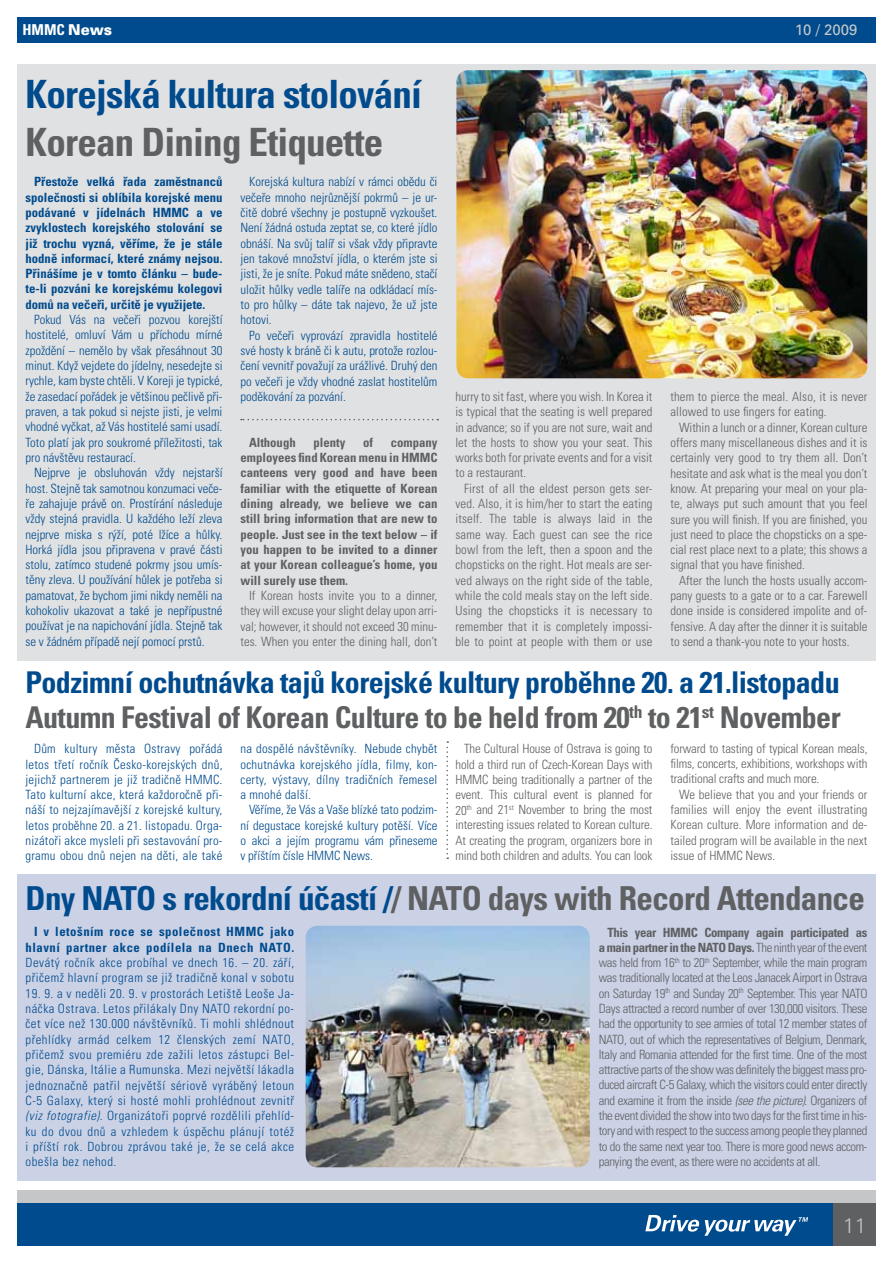
<style>
.page{position:relative;width:893px;height:1263px;background:#fff}
.page>*{position:absolute;margin:0;border:0;box-sizing:border-box;transform-origin:0 0}
.t1{font:700 condensed 39px "Univers CE";letter-spacing:-.02em;color:#004b8d}
.t2{font:700 condensed 39px "Univers CE";letter-spacing:-.02em;color:#5f6062}
.t3{font:700 condensed 33px "Univers CE";letter-spacing:-.02em;color:#5f6062}
.t4{font:700 condensed 30px/34.5px "Univers CE";letter-spacing:-.02em;color:#004b8d}
.t5{font:300 21px "Univers CE";color:#c4c6c8}
.t6{font:700 condensed 15px "Univers CE";color:#fff}
.t7{font:15px "Univers CE";color:#c4c6c8}
.t8{font:300 condensed 12.75px/15.3px "Univers CE";color:#5f6062;text-align:justify}
.t9{font:300 condensed 12.75px/15.3px "Univers CE";color:#004b8d;text-align:justify}
.t10{font:700 condensed 12.75px/15.3px "Univers CE";letter-spacing:.04em;color:#004b8d;text-align:justify}
.t11{font:700 condensed 12.75px/15.3px "Univers CE";color:#5f6062;text-align:justify}
.t12{font:300 condensed 12.75px/15.3px "Univers CE";letter-spacing:.04em;color:#004b8d}
.s1{font-weight:900;font-stretch:normal}
.s2{color:#5f6062}
.s3{color:#004b8d}
.s4{font-style:italic}
.s5{font-weight:700}
</style>
<div class="page">
<div style="left:17px;top:1191px;width:859px;height:25px;background:#c4c6c8"></div>
<div style="left:17px;top:17px;width:859px;height:26px;background:#004b8d"></div>
<div style="left:17px;top:1203px;width:859px;height:43px;background:#004b8d"></div>
<div style="left:833px;top:1203px;width:43px;height:43px;background:#5f6062"></div>
<svg style="left:645px;top:1215px;width:163px;height:21px"></svg>
<div style="left:17px;top:874px;width:859px;height:307px;background:#cbd2e6"></div>
<div style="left:17px;top:64px;width:859px;height:596px;background:#e0e1e2"></div>
<img style="left:456px;top:70px;width:411px;height:308px">
<svg style="left:446px;top:741px;width:2px;height:118px"></svg>
<img style="left:306px;top:926px;width:284px;height:241px">
<svg style="left:241px;top:419px;width:197px;height:1px"></svg>
<p class="t6" style="left:22px;top:22px;width:91px">HMMC <span class="s1">News</span></p>
<p class="t7" style="left:795px;top:22px;width:64px">10 / 2009</p>
<h1 class="t1" style="left:26px;top:72px;width:398px">Korejská kultura stolování</h1>
<h1 class="t2" style="left:26px;top:120px;width:359px">Korean Dining Etiquette</h1>
<p class="t10" style="left:26px;top:174px;width:199px;text-indent:9px">Přestože velká řada zaměstnanců společnosti si oblíbila korejské menu podávané v jídelnách HMMC a ve zvyklostech korejského stolování se již trochu vyzná, věříme, že je stále hodně informací, které známy nejsou.<br>Přinášíme je v tomto článku – bude&shy;te-li pozváni ke korejskému kolegovi domů na večeři, určitě je využijete.</p>
<p class="t9" style="left:26px;top:312px;width:199px;text-indent:9px">Pokud Vás na večeři pozvou korejští hostitelé, omluví Vám u příchodu mírné zpoždění – nemělo by však přesáhnout 30 minut. Když vejdete do jídelny, nesedejte si rychle, kam byste chtěli. V Koreji je typické, že zasedací pořádek je většinou pečlivě při&shy;praven, a tak pokud si nejste jisti, je velmi vhodné vyčkat, až Vás hostitelé sami usadí.<br>Toto platí jak pro soukromé příležitosti, tak pro návštěvu restaurací.</p>
<p class="t9" style="left:26px;top:465px;width:199px;text-indent:9px">Nejprve je obsluhován vždy nejstarší host. Stejně tak samotnou konzumaci veče&shy;ře zahajuje právě on. Prostírání následuje vždy stejná pravidla. U každého leží zleva nejprve miska s rýží, poté lžíce a hůlky.<br>Horká jídla jsou připravena v pravé části stolu, zatímco studené pokrmy jsou umís&shy;těny zleva. U používání hůlek je potřeba si pamatovat, že bychom jimi nikdy neměli na kohokoliv ukazovat a také je nepřípustné používat je na napichování jídla. Stejně tak se v žádném případě nejí pomocí prstů.</p>
<p class="t9" style="left:240px;top:175px;width:198px;text-indent:9px">Korejská kultura nabízí v rámci obědu či večeře mnoho nejrůznější pokrmů – je ur&shy;čitě dobré všechny je postupně vyzkoušet.<br>Není žádná ostuda zeptat se, co které jídlo obnáší. Na svůj talíř si však vždy připravte jen takové množství jídla, o kterém jste si jisti, že je sníte. Pokud máte snědeno, stačí uložit hůlky vedle talíře na odkládací mís&shy;to pro hůlky – dáte tak najevo, že už jste hotovi.</p>
<p class="t9" style="left:240px;top:328px;width:199px;text-indent:9px">Po večeři vyprovází zpravidla hostitelé své hosty k bráně či k autu, protože rozlou&shy;čení vevnitř považují za urážlivé. Druhý den po večeři je vždy vhodné zaslat hostitelům poděkování za pozvání.</p>
<p class="t11" style="left:249px;top:435px;width:48px">Although</p>
<p class="t11" style="left:313px;top:435px;width:33px">plenty</p>
<p class="t11" style="left:363px;top:435px;width:11px">of</p>
<p class="t11" style="left:240px;top:435px;width:199px;text-indent:150px">company employees find Korean menu in HMMC canteens very good and have been familiar with the etiquette of Korean dining already, we believe we can still bring information that are new to people. Just see in the text below – if you happen to be invited to a dinner at your Korean colleague’s home, you will surely use them.</p>
<p class="t8" style="left:240px;top:588px;width:198px;text-indent:9px">If Korean hosts invite you to a dinner, they will excuse your slight delay upon arri&shy;val; however, it should not exceed 30 minu&shy;tes. When you enter the dining hall, don’t</p>
<p class="t8" style="left:455px;top:389px;width:199px">hurry to sit fast, where you wish. In Korea it is typical that the seating is well prepared in advance; so if you are not sure, wait and let the hosts to show you your seat. This works both for private events and for a visit to a restaurant.</p>
<p class="t8" style="left:455px;top:481px;width:199px;text-indent:9px">First of all the eldest person gets ser&shy;ved. Also, it is him/her to start the eating itself. The table is always laid in the same way. Each guest can see the rice bowl from the left, then a spoon and the chopsticks on the right. Hot meals are ser&shy;ved always on the right side of the table, while the cold meals stay on the left side.<br>Using the chopsticks it is necessary to remember that it is completely impossi&shy;ble to point at people with them or use</p>
<p class="t8" style="left:670px;top:389px;width:198px">them to pierce the meal. Also, it is never allowed to use fingers for eating.</p>
<p class="t8" style="left:670px;top:420px;width:199px;text-indent:9px">Within a lunch or a dinner, Korean culture offers many miscellaneous dishes and it is certainly very good to try them all. Don’t hesitate and ask what is the meal you don’t know. At preparing your meal on your pla&shy;te, always put such amount that you feel sure you will finish. If you are finished, you just need to place the chopsticks on a spe&shy;cial rest place next to a plate; this shows a signal that you have finished.</p>
<p class="t8" style="left:670px;top:573px;width:199px;text-indent:9px">After the lunch the hosts usually accom&shy;pany guests to a gate or to a car. Farewell done inside is considered impolite and of&shy;fensive. A day after the dinner it is suitable to send a thank-you note to your hosts.</p>
<h3 class="t4" style="left:26px;top:666px;width:817px">Podzimní ochutnávka tajů korejské kultury proběhne 20. a 21.listopadu<br><span class="s2">Autumn Festival of Korean Culture to be held from 20</span><sup>th</sup> <span class="s2">to 21</span><sup>st</sup> <span class="s2">November</span></h3>
<p class="t9" style="left:26px;top:741px;width:198px;text-indent:9px">Dům kultury města Ostravy pořádá letos třetí ročník Česko-korejských dnů, jejichž partnerem je již tradičně HMMC.<br>Tato kulturní akce, která každoročně při&shy;náší to nejzajímavější z korejské kultury, letos proběhne 20. a 21. listopadu. Orga&shy;nizátoři akce mysleli při sestavování pro&shy;gramu obou dnů nejen na děti, ale také</p>
<p class="t9" style="left:240px;top:741px;width:199px">na dospělé návštěvníky. Nebude chybět ochutnávka korejského jídla, filmy, kon&shy;certy, výstavy, dílny tradičních řemesel a mnohé další.</p>
<p class="t9" style="left:240px;top:802px;width:198px;text-indent:9px">Věříme, že Vás a Vaše blízké tato podzim&shy;ní degustace korejské kultury potěší. Více o akci a jejím programu vám přineseme v příštím čísle HMMC News.</p>
<p class="t8" style="left:455px;top:741px;width:199px;text-indent:9px">The Cultural House of Ostrava is going to hold a third run of Czech-Korean Days with HMMC being traditionally a partner of the event. This cultural event is planned for 20<sup>th</sup> and 21<sup>st</sup> November to bring the most interesting issues related to Korean culture.<br>At creating the program, organizers bore in mind both children and adults. You can look</p>
<p class="t8" style="left:670px;top:741px;width:198px">forward to tasting of typical Korean meals, films, concerts, exhibitions, workshops with traditional crafts and much more.</p>
<p class="t8" style="left:670px;top:787px;width:199px;text-indent:9px">We believe that you and your friends or families will enjoy the event illustrating Korean culture. More information and de&shy;tailed program will be available in the next issue of HMMC News.</p>
<h2 class="t3" style="left:26px;top:880px;width:841px"><span class="s3">Dny NATO s rekordní účastí /</span>/ NATO days with Record Attendance</h2>
<p class="t10" style="left:26px;top:924px;width:270px;text-align:right">I v letošním roce se společnost HMMC jako hlavní partner akce podílela na Dnech NATO.</p>
<p class="t12" style="left:26px;top:955px;width:270px">Devátý ročník akce probíhal ve dnech 16. – 20. září, přičemž hlavní program se již tradičně konal v sobotu</p>
<p class="t9" style="left:26px;top:986px;width:270px">19. 9. a v neděli 20. 9. v prostorách Letiště Leoše Ja&shy;náčka Ostrava. Letos přilákaly Dny NATO rekordní po&shy;čet více než 130.000 návštěvníků. Ti mohli shlédnout přehlídky armád celkem 12 členských zemí NATO, přičemž svou premiéru zde zažili letos zástupci Bel&shy;gie, Dánska, Itálie a Rumunska. Mezi největší lákadla jednoznačně patřil největší sériově vyráběný letoun C-5 Galaxy, který si hosté mohli prohlédnout zevnitř <span class="s4">(viz fotografie)</span>. Organizátoři poprvé rozdělili přehlíd&shy;ku do dvou dnů a vzhledem k úspěchu plánují totéž i příští rok. Dobrou zprávou také je, že se celá akce obešla bez nehod.</p>
<p class="t8" style="left:599px;top:925px;width:270px;text-indent:9px"><span class="s5">This year HMMC Company again participated as a main partner in the NATO Days.</span> The ninth year of the event was held from 16<sup>th</sup> to 20<sup>th</sup> September, while the main program was traditionally located at the Leos Janacek Airport in Ostrava on Saturday 19<sup>th</sup> and Sunday 20<sup>th</sup> September. This year NATO Days attracted a record number of over 130,000 visitors. These had the opportunity to see armies of total 12 member states of NATO, out of which the representatives of Belgium, Denmark, Italy and Romania attended for the first time. One of the most attractive parts of the show was definitely the biggest mass pro&shy;duced aircraft C-5 Galaxy, which the visitors could enter directly and examine it from the inside <span class="s4">(see the picture)</span>. Organizers of the event divided the show into two days for the first time in his&shy;tory and with respect to the success among people they planned to do the same next year too. There is more good news accom&shy;panying the event, as there were no accidents at all.</p>
<h3 class="t5" style="left:843px;top:1213px;width:25px">11</h3>
</div>
